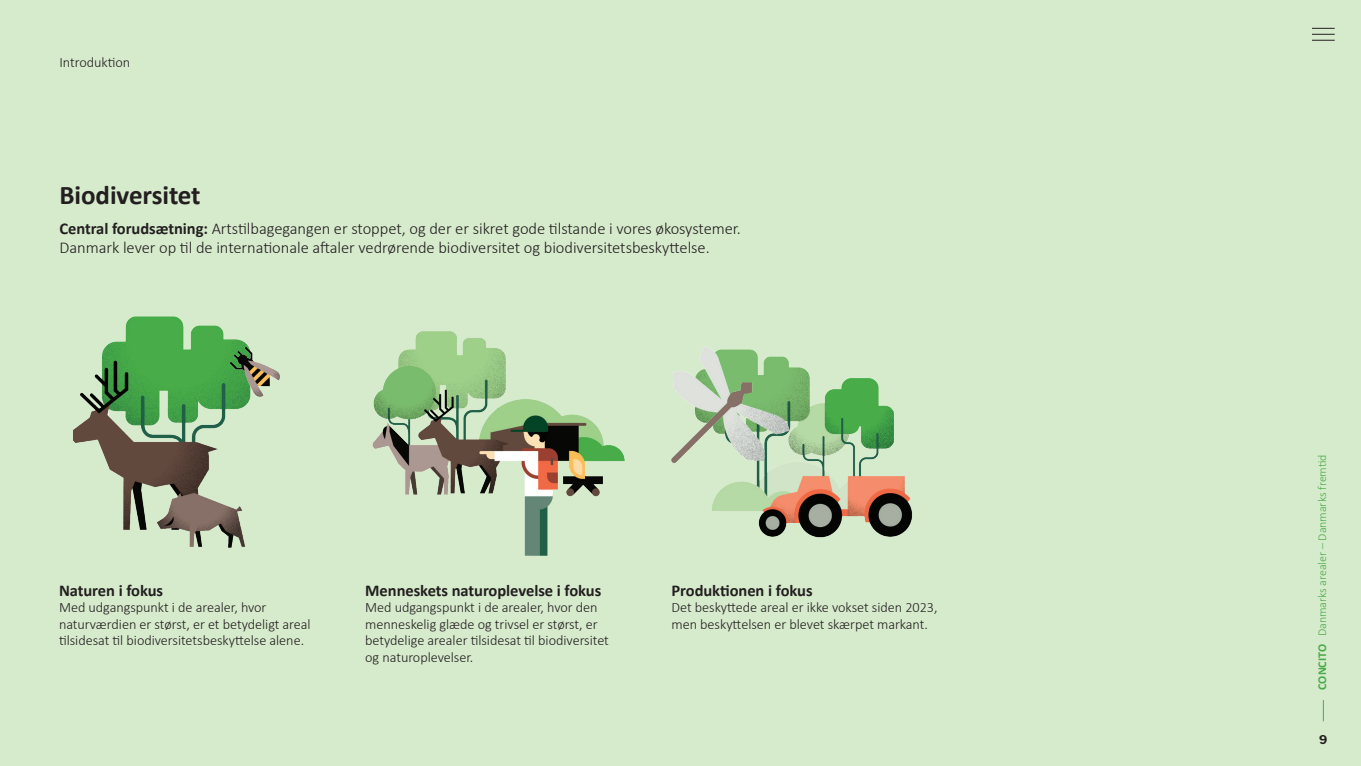
<style>
.page{position:relative;width:1361px;height:766px;background:#fff}
.page>*{position:absolute;margin:0;border:0;box-sizing:border-box;transform-origin:0 0}
.t1{font:700 27px "Calibri";letter-spacing:-.005em;color:#231f20}
.t2{font:300 16.5px/19.5px "Calibri";letter-spacing:-.005em;color:#231f20}
.t3{font:700 16.5px "Calibri";letter-spacing:-.005em;color:#231f20}
.t4{font:300 14.25px/16.5px "Calibri";letter-spacing:-.005em;color:#231f20}
.t5{font:300 12px "Calibri";letter-spacing:-.005em;color:#49ab47}
.t6{font:100 12px "Libre Franklin";color:#231f20}
.s1{font-weight:700}
</style>
<div class="page">
<div style="left:0;top:0;width:1361px;height:765px;background:#d6eacc"></div>
<img style="left:372px;top:331px;width:253px;height:225px">
<img style="left:73px;top:316px;width:172px;height:232px">
<img style="left:211px;top:326px;width:69px;height:82px">
<img style="left:712px;top:378px;width:200px;height:160px">
<img style="left:671px;top:346px;width:140px;height:141px">
<svg style="left:1312px;top:28px;width:22px;height:13px"></svg>
<svg style="left:1323px;top:700px;width:1px;height:21px"></svg>
<p class="t4" style="left:60px;top:54px;width:72px">Introduktion</p>
<h1 class="t1" style="left:60px;top:176px;width:143px">Biodiversitet</h1>
<p class="t2" style="left:60px;top:218px;width:683px"><span class="s1">Central forudsætning:</span> Artstilbagegangen er stoppet, og der er sikret gode tilstande i vores økosystemer.<br>Danmark lever op til de internationale aftaler vedrørende biodiversitet og biodiversitetsbeskyttelse.</p>
<p class="t3" style="left:59px;top:578px;width:106px">Naturen i fokus</p>
<p class="t4" style="left:59px;top:598px;width:253px">Med udgangspunkt i de arealer, hvor naturværdien er størst, er et betydeligt areal tilsidesat til biodiversitetsbeskyttelse alene.</p>
<p class="t3" style="left:365px;top:578px;width:237px">Menneskets naturoplevelse i fokus</p>
<p class="t4" style="left:365px;top:598px;width:245px">Med udgangspunkt i de arealer, hvor den menneskelig glæde og trivsel er størst, er betydelige arealer tilsidesat til biodiversitet og naturoplevelser.</p>
<p class="t3" style="left:671px;top:578px;width:143px">Produktionen i fokus</p>
<p class="t4" style="left:671px;top:598px;width:268px">Det beskyttede areal er ikke vokset siden 2023, men beskyttelsen er blevet skærpet markant.</p>
<p class="t5" style="left:1314px;top:689px;width:237px;rotate:-90deg"><span class="s1">CONCITO</span> Danmarks arealer – Danmarks fremtid</p>
<p class="t6" style="left:1319px;top:730px;width:10px">9</p>
</div>
